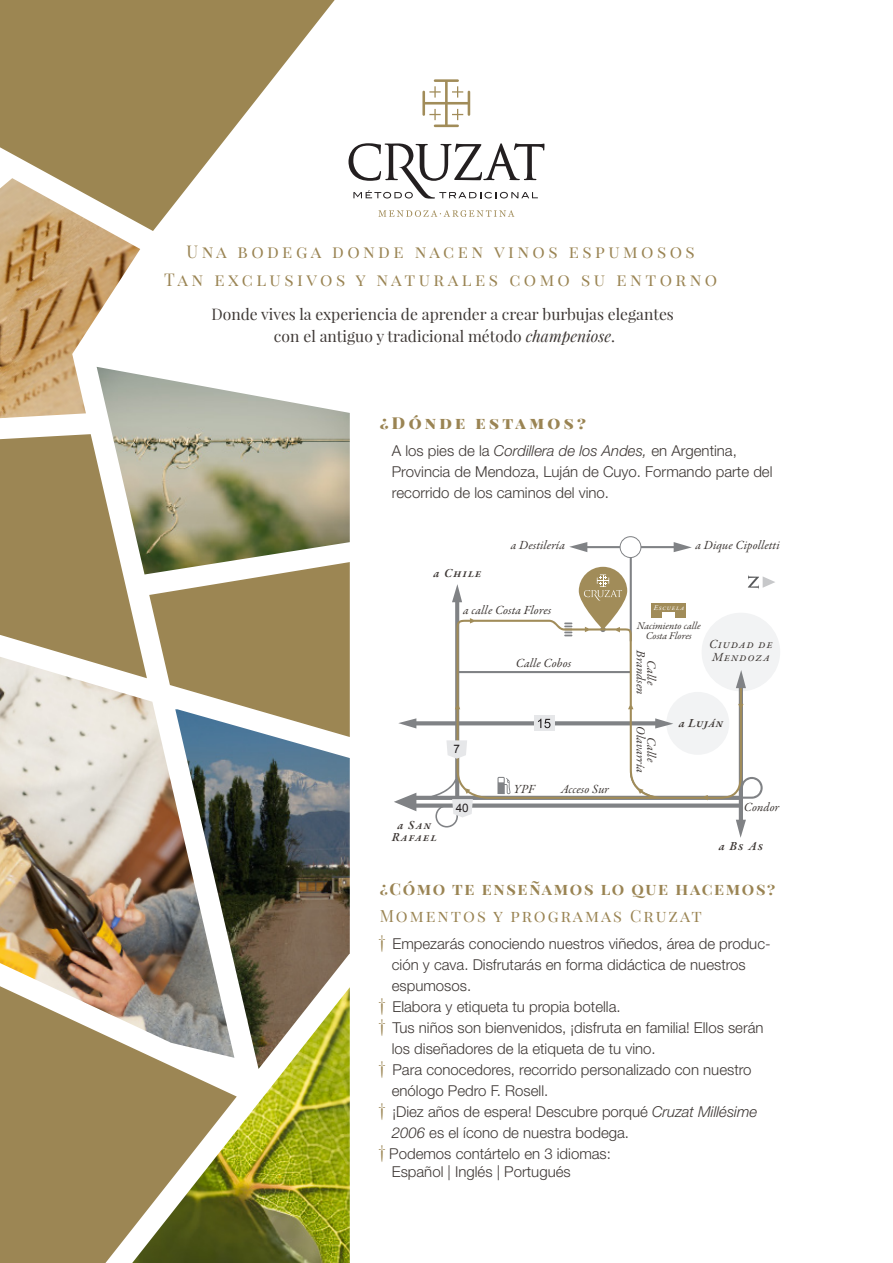
<style>
.page{position:relative;width:893px;height:1263px;background:#fff}
.page>*{position:absolute;margin:0;border:0;box-sizing:border-box;transform-origin:0 0}
.t1{font:17.25px/28.2px "Playfair Display";letter-spacing:.2em;color:#9a8453;text-align:center}
.t2{font:700 16.5px "Playfair Display";letter-spacing:.1em;color:#9a8453}
.t3{font:16.5px "Playfair Display";letter-spacing:.12em;color:#9a8453}
.t4{font:900 16.5px "Playfair Display";letter-spacing:.2em;color:#9a8453}
.t5{font:15.75px/21.9px "Playfair Display";color:#3e3835;text-align:center}
.t6{font:300 15px/21px "Helvetica Neue";color:#3e3835}
.t7{font:italic 12.45px/10.5px "Garamond Premr Pro";letter-spacing:.01em;color:#3e3835;text-align:center}
.t8{font:italic 600 12.45px/12.5px "Garamond Premr Pro";letter-spacing:.1em;color:#3e3835;text-align:center}
.t9{font:italic 12.45px/12.5px "Garamond Premr Pro";letter-spacing:.09em;color:#3e3835}
.t10{font:11.7px "Arial";color:#231f20}
.t11{font:italic 10.5px/10.5px "Garamond Premr Pro";letter-spacing:-.01em;color:#3e3835;text-align:center}
.t12{font:italic 7.35px "Garamond Premr Pro";letter-spacing:.1em;color:#fff}
.s1{font-style:italic}
.s2{font-family:"Playfair Display";font-weight:900;font-size:21px;color:#9b8553}
</style>
<div class="page">
<svg style="left:422px;top:79px;width:48px;height:48px"></svg>
<svg style="left:348px;top:143px;width:196px;height:56px"></svg>
<svg style="left:378px;top:210px;width:136px;height:7px"></svg>
<img style="left:0;top:737px;width:175px;height:249px">
<svg style="left:0;top:0;width:335px;height:231px;fill:#9c8652"></svg>
<img style="left:237px;top:1069px;width:113px;height:194px">
<img style="left:108px;top:374px;width:242px;height:60px">
<div style="left:702px;top:613px;width:78px;height:78px;background:#f2f3f4;border-radius:50%"></div>
<svg style="left:748px;top:575px;width:27px;height:13px"></svg>
<svg style="left:394px;top:584px;width:369px;height:254px"></svg>
<svg style="left:564px;top:536px;width:128px;height:82px"></svg>
<svg style="left:435px;top:799px;width:38px;height:28px"></svg>
<div style="left:621px;top:537px;width:19px;height:20px;background:#fff;border-radius:50%"></div>
<div style="left:651px;top:603px;width:35px;height:14px;background:#a18c59"></div>
<div style="left:662px;top:612px;width:13px;height:5px;background:#fff"></div>
<svg style="left:455px;top:618px;width:289px;height:182px"></svg>
<svg style="left:446px;top:740px;width:21px;height:19px"></svg>
<img style="left:175px;top:737px;width:175px;height:332px">
<svg style="left:0;top:986px;width:237px;height:277px;fill:#9c8654"></svg>
<img style="left:0;top:178px;width:140px;height:240px">
<svg style="left:0;top:434px;width:350px;height:303px"></svg>
<p class="t1" style="left:164px;top:237px;width:555px">UNA BODEGA DONDE NACEN VINOS ESPUMOSOS<br>TAN EXCLUSIVOS Y NATURALES COMO SU ENTORNO</p>
<p class="t5" style="left:211px;top:303px;width:464px">Donde vives la experiencia de aprender a crear burbujas elegantes con el antiguo y tradicional método <span class="s1">champeniose</span>.</p>
<p class="t4" style="left:380px;top:412px;width:208px">¿DÓNDE ESTAMOS?</p>
<p class="t6" style="left:392px;top:439px;width:382px">A los pies de la <span class="s1">Cordillera de los Andes,</span> en Argentina,<br>Provincia de Mendoza, Luján de Cuyo. Formando parte del recorrido de los caminos del vino.</p>
<p class="t7" style="left:511px;top:541px;width:56px">a Destilería</p>
<p class="t7" style="left:695px;top:541px;width:86px">a Dique Cipolletti</p>
<p class="t8" style="left:433px;top:568px;width:49px">a Chile</p>
<p class="t7" style="left:463px;top:605px;width:90px">a calle Costa Flores</p>
<p class="t10" style="left:454px;top:741px;width:8px">7</p>
<p class="t7" style="left:516px;top:658px;width:57px">Calle Cobos</p>
<p class="t7" style="left:513px;top:784px;width:23px">YPF</p>
<p class="t7" style="left:561px;top:784px;width:50px">Acceso Sur</p>
<p class="t12" style="left:654px;top:603px;width:32px">Escuela</p>
<p class="t11" style="left:637px;top:621px;width:65px">Nacimiento calle<br>Costa Flores</p>
<p class="t7" style="left:656px;top:650px;width:46px;rotate:90deg">Calle<br>Brandsen</p>
<p class="t9" style="left:709px;top:639px;width:65px">Ciudad de<br>Mendoza</p>
<p class="t7" style="left:656px;top:726px;width:49px;rotate:90deg">Calle<br>Olavarría</p>
<p class="t8" style="left:679px;top:717px;width:46px">a Luján</p>
<p class="t8" style="left:392px;top:819px;width:46px">a San<br>Rafael</p>
<p class="t10" style="left:456px;top:800px;width:15px">40</p>
<p class="t7" style="left:744px;top:803px;width:37px">Condor</p>
<p class="t8" style="left:719px;top:840px;width:46px">a Bs As</p>
<p class="t2" style="left:380px;top:879px;width:397px">¿CÓMO TE ENSEÑAMOS LO QUE HACEMOS?</p>
<p class="t3" style="left:380px;top:906px;width:323px">MOMENTOS Y PROGRAMAS CRUZAT</p>
<p class="t6" style="left:378px;top:933px;width:394px"><span class="s2">†</span> Empezarás conociendo nuestros viñedos, área de produc-</p>
<p class="t6" style="left:392px;top:954px;width:355px">ción y cava. Disfrutarás en forma didáctica de nuestros</p>
<p class="t6" style="left:392px;top:975px;width:81px">espumosos.</p>
<p class="t6" style="left:378px;top:996px;width:244px"><span class="s2">†</span> Elabora y etiqueta tu propia botella.</p>
<p class="t6" style="left:378px;top:1017px;width:387px"><span class="s2">†</span> Tus niños son bienvenidos, ¡disfruta en familia! Ellos serán</p>
<p class="t6" style="left:392px;top:1038px;width:265px">los diseñadores de la etiqueta de tu vino.</p>
<p class="t6" style="left:378px;top:1059px;width:375px"><span class="s2">†</span> Para conocedores, recorrido personalizado con nuestro</p>
<p class="t6" style="left:392px;top:1080px;width:158px">enólogo Pedro F. Rosell.</p>
<p class="t6" style="left:378px;top:1101px;width:381px"><span class="s2">†</span> ¡Diez años de espera! Descubre porqué <span class="s1">Cruzat Millésime</span></p>
<p class="t6" style="left:392px;top:1122px;width:239px"><span class="s1">2006</span> es el ícono de nuestra bodega.</p>
<p class="t6" style="left:378px;top:1143px;width:234px"><span class="s2">†</span> Podemos contártelo en 3 idiomas:</p>
<p class="t6" style="left:392px;top:1161px;width:180px">Español | Inglés | Portugués</p>
</div>
